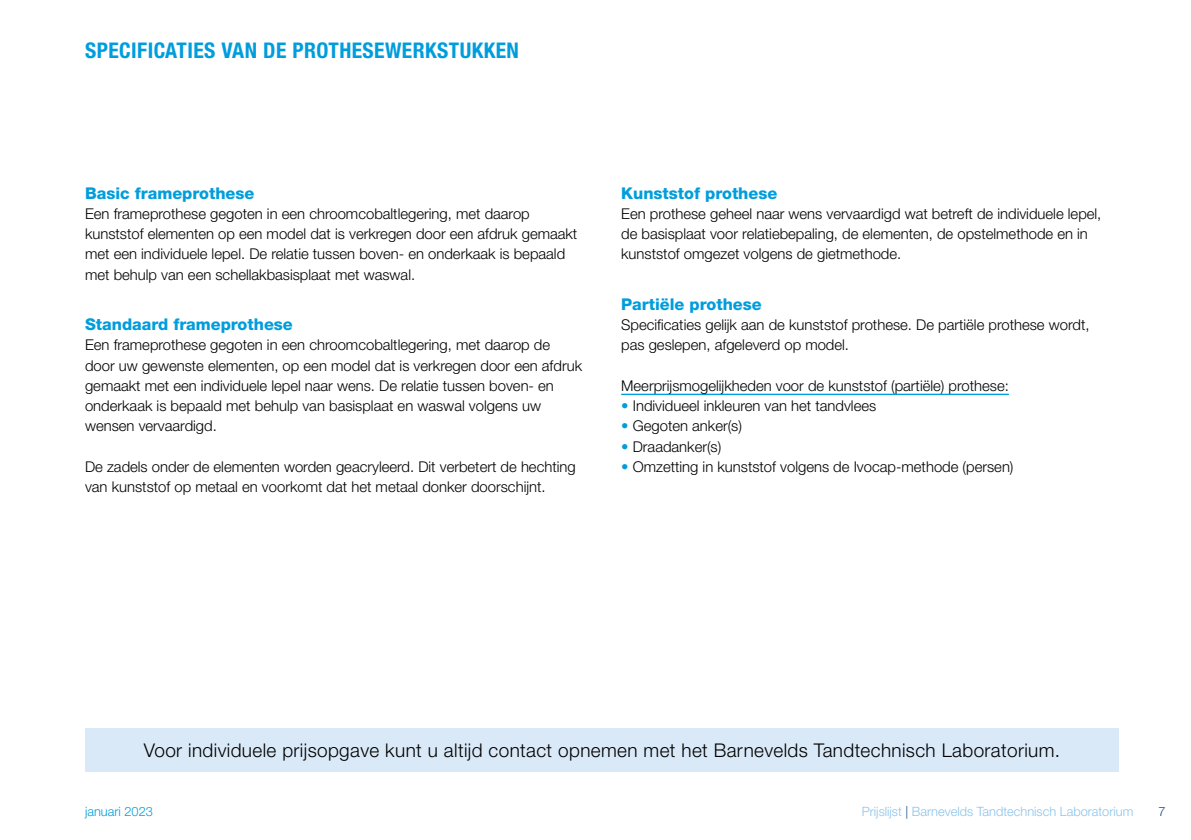
<style>
.page{position:relative;width:1191px;height:840px;background:#fff}
.page>*{position:absolute;margin:0;border:0;box-sizing:border-box;transform-origin:0 0}
.t1{font:700 condensed 21.6px "Helvetica Neue LT Std";letter-spacing:.02em;color:#009ddc}
.t2{font:300 18.8px "Helvetica Neue LT Std";letter-spacing:.02em;color:#000}
.t3{font:800 16.2px "Helvetica Neue LT Std";color:#009ddc}
.t4{font:300 14.8px/20.2px "Helvetica Neue LT Std";color:#000}
.t5{font:300 12.8px "Helvetica Neue LT Std";color:#8bc4eb}
.t6{font:300 12.8px "Helvetica Neue LT Std";color:#009ddc}
.t7{font:300 12.8px "Helvetica Neue LT Std";color:#174786}
.s1{color:#009ddc}
.s2{color:#174786}
</style>
<div class="page">
<hr style="left:621px;top:393px;width:388px;height:2px;background:#009ddc">
<div style="left:85px;top:728px;width:1034px;height:43px;background:#dae9f8"></div>
<h1 class="t1" style="left:85px;top:37px;width:435px">SPECIFICATIES VAN DE PROTHESEWERKSTUKKEN</h1>
<p class="t3" style="left:85px;top:183px;width:171px">Basic frameprothese</p>
<p class="t4" style="left:85px;top:203px;width:494px">Een frameprothese gegoten in een chroomcobaltlegering, met daarop kunststof elementen op een model dat is verkregen door een afdruk gemaakt met een individuele lepel. De relatie tussen boven- en onderkaak is bepaald met behulp van een schellakbasisplaat met waswal.</p>
<p class="t3" style="left:85px;top:314px;width:209px">Standaard frameprothese</p>
<p class="t4" style="left:85px;top:334px;width:498px">Een frameprothese gegoten in een chroomcobaltlegering, met daarop de door uw gewenste elementen, op een model dat is verkregen door een afdruk gemaakt met een individuele lepel naar wens. De relatie tussen boven- en onderkaak is bepaald met behulp van basisplaat en waswal volgens uw wensen vervaardigd.</p>
<p class="t4" style="left:85px;top:456px;width:492px">De zadels onder de elementen worden geacryleerd. Dit verbetert de hechting van kunststof op metaal en voorkomt dat het metaal donker doorschijnt.</p>
<p class="t3" style="left:621px;top:183px;width:158px">Kunststof prothese</p>
<p class="t4" style="left:621px;top:203px;width:482px">Een prothese geheel naar wens vervaardigd wat betreft de individuele lepel, de basisplaat voor relatiebepaling, de elementen, de opstelmethode en in kunststof omgezet volgens de gietmethode.</p>
<p class="t3" style="left:621px;top:294px;width:142px">Partiële prothese</p>
<p class="t4" style="left:621px;top:314px;width:470px">Specificaties gelijk aan de kunststof prothese. De partiële prothese wordt, pas geslepen, afgeleverd op model.</p>
<p class="t4" style="left:621px;top:375px;width:389px">Meerprijsmogelijkheden voor de kunststof (partiële) prothese:</p>
<p class="t4" style="left:621px;top:395px;width:256px"><span class="s1">•</span> Individueel inkleuren van het tandvlees</p>
<p class="t4" style="left:621px;top:415px;width:122px"><span class="s1">•</span> Gegoten anker(s)</p>
<p class="t4" style="left:621px;top:436px;width:102px"><span class="s1">•</span> Draadanker(s)</p>
<p class="t4" style="left:621px;top:456px;width:394px"><span class="s1">•</span> Omzetting in kunststof volgens de Ivocap-methode (persen)</p>
<p class="t2" style="left:144px;top:738px;width:917px">Voor individuele prijsopgave kunt u altijd contact opnemen met het Barnevelds Tandtechnisch Laboratorium.</p>
<p class="t6" style="left:85px;top:802px;width:69px">januari 2023</p>
<p class="t5" style="left:862px;top:802px;width:273px">Prijslijst <span class="s2">|</span> Barnevelds Tandtechnisch Laboratorium</p>
<p class="t7" style="left:1158px;top:802px;width:9px">7</p>
</div>
